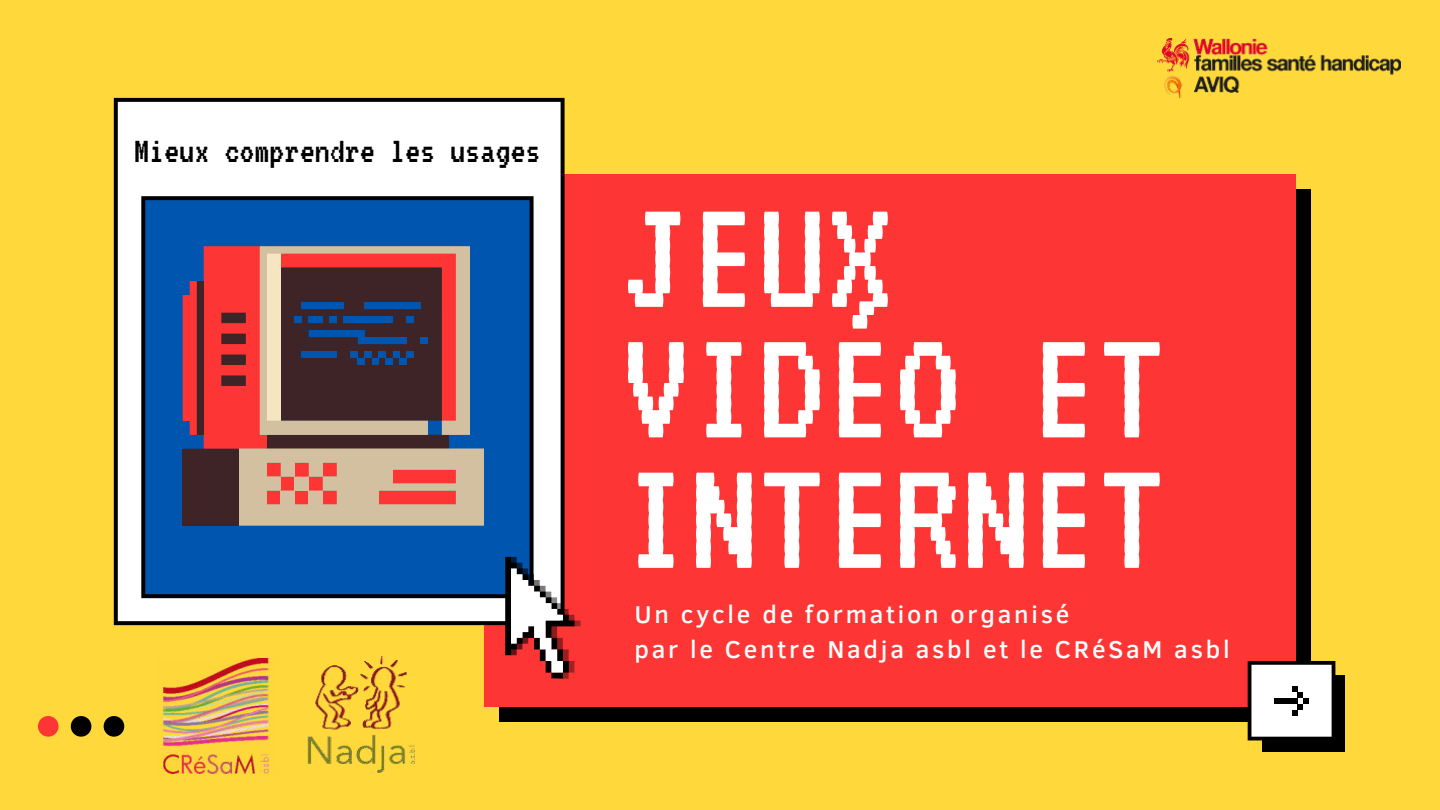
<style>
.page{position:relative;width:1440px;height:810px;background:#ffd93b}
.page>*{position:absolute;margin:0;border:0;box-sizing:border-box;transform-origin:0 0}
.t1{font:170px/130.5px "VT323";color:#fff}
.t2{font:37.6px "VT323";color:#000}
.t3{font:500 25px/34.5px "Clear Sans";letter-spacing:.11em;color:#fff}
</style>
<div class="page">
<div style="left:500px;top:189px;width:811px;height:532px;background:#000"></div>
<div style="left:485px;top:174px;width:811px;height:532px;background:#fe3535"></div>
<svg style="left:114px;top:98px;width:451px;height:527px;background:#e7e7e6"></svg>
<svg style="left:141px;top:196px;width:393px;height:402px;background:#014fa0"></svg>
<svg style="left:38px;top:716px;width:21px;height:21px"></svg>
<svg style="left:71px;top:716px;width:20px;height:21px"></svg>
<svg style="left:104px;top:716px;width:20px;height:21px"></svg>
<div style="left:1262px;top:675px;width:83px;height:77px;background:#000"></div>
<svg style="left:1248px;top:661px;width:87px;height:79px;background:#c9c9c9"></svg>
<svg style="left:505px;top:557px;width:75px;height:121px"></svg>
<img style="left:163px;top:659px;width:106px;height:114px">
<img style="left:307px;top:655px;width:108px;height:118px">
<svg style="left:183px;top:246px;width:301px;height:279px;background:#945d5c"></svg>
<img style="left:1158px;top:39px;width:243px;height:59px">
<h2 class="t2" style="left:134px;top:123px;width:408px">Mieux comprendre les usages</h2>
<h1 class="t1" style="left:622px;top:174px;width:545px">JEUX<br>VIDÉO ET<br>INTERNET</h1>
<p class="t3" style="left:634px;top:597px;width:597px">Un cycle de formation organisé<br>par le Centre Nadja asbl et le CRéSaM asbl</p>
</div>
